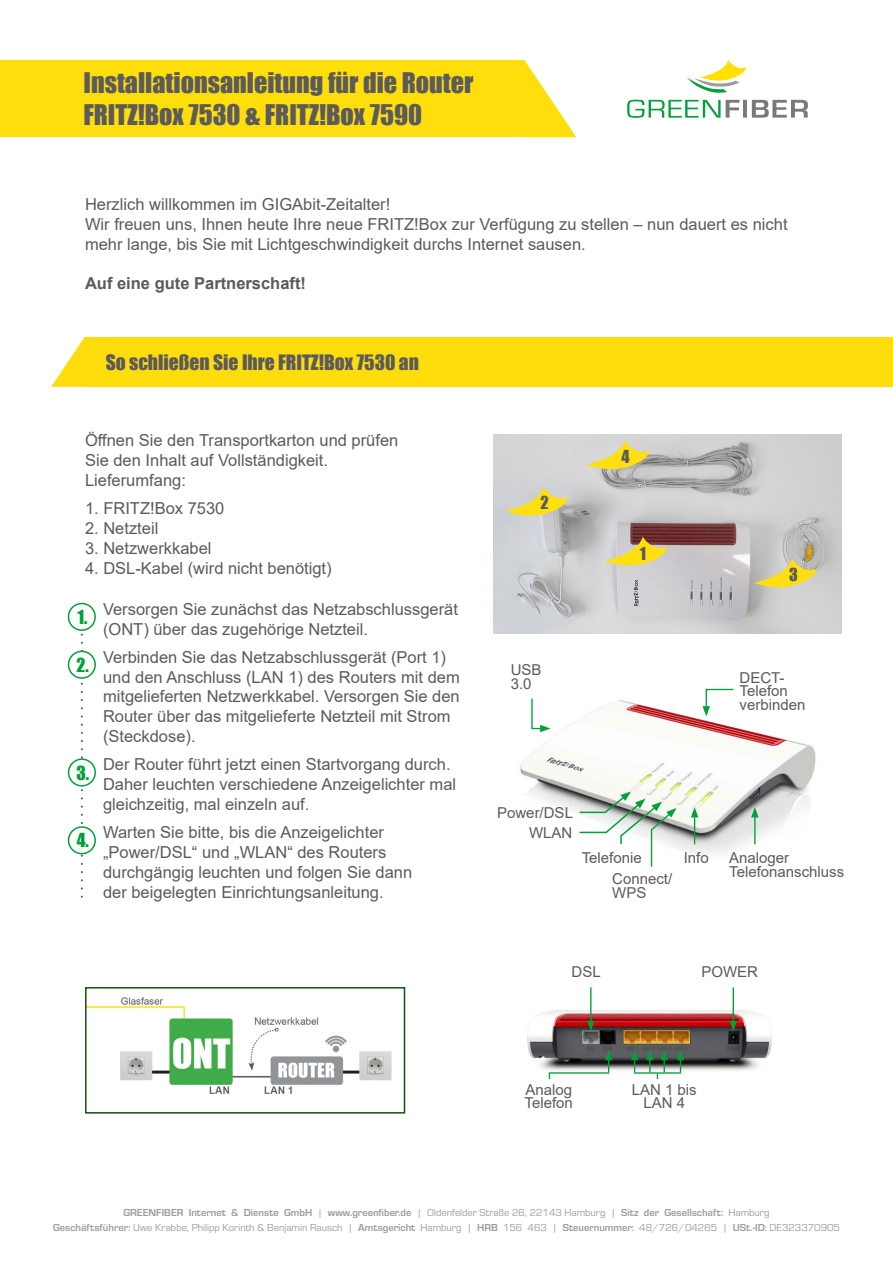
<style>
.page{position:relative;width:893px;height:1263px;background:#fff}
.page>*{position:absolute;margin:0;border:0;box-sizing:border-box;transform-origin:0 0}
.t1{font:26.1px/31.3px "Impact";color:#5c5b5b}
.t2{font:19.5px "Impact";color:#5c5b5b}
.t3{font:17.85px "Impact";color:#00a139}
.t4{font:16.5px/19.8px "Arial";color:#5c5b5b}
.t5{font:700 16.5px "Arial";color:#5c5b5b}
.t6{font:16.5px "Impact";color:#5c5b5b}
.t7{font:15px/13.5px "Arial";color:#5c5b5b}
.t8{font:10.5px/15px "Eurostile";color:#9c9d9d;text-align:center}
.s1{font-weight:700}
</style>
<div class="page">
<div style="left:0;top:60px;width:525px;height:77px;background:#ffde0c"></div>
<svg style="left:525px;top:61px;width:51px;height:76px"></svg>
<svg style="left:687px;top:60px;width:59px;height:33px"></svg>
<svg style="left:627px;top:100px;width:181px;height:18px"></svg>
<div style="left:85px;top:337px;width:808px;height:50px;background:#ffdd0d"></div>
<svg style="left:51px;top:337px;width:34px;height:50px"></svg>
<img style="left:493px;top:434px;width:349px;height:199px">
<svg style="left:605px;top:536px;width:62px;height:30px;background:#d3bd6c"></svg>
<svg style="left:505px;top:487px;width:63px;height:29px;background:#dfd380"></svg>
<svg style="left:587px;top:440px;width:62px;height:30px;background:#e1d481"></svg>
<svg style="left:754px;top:558px;width:63px;height:30px;background:#dacd79"></svg>
<img style="left:88px;top:997px;width:304px;height:97px">
<div style="left:85px;top:987px;width:320px;height:126px;border:2px solid #125113"></div>
<img style="left:520px;top:700px;width:296px;height:154px">
<svg style="left:702px;top:688px;width:33px;height:28px"></svg>
<svg style="left:531px;top:698px;width:19px;height:34px"></svg>
<svg style="left:751px;top:807px;width:8px;height:37px"></svg>
<svg style="left:578px;top:791px;width:98px;height:76px"></svg>
<svg style="left:691px;top:807px;width:7px;height:37px"></svg>
<img style="left:527px;top:992px;width:245px;height:88px">
<hr style="left:590px;top:987px;width:1px;height:36px;background:#00a139">
<svg style="left:587px;top:1021px;width:8px;height:10px"></svg>
<hr style="left:733px;top:987px;width:1px;height:36px;background:#00a139">
<svg style="left:729px;top:1021px;width:8px;height:10px"></svg>
<svg style="left:631px;top:1050px;width:7px;height:22px"></svg>
<svg style="left:677px;top:1050px;width:7px;height:22px"></svg>
<hr style="left:634px;top:1072px;width:47px;height:2px;background:#00a139">
<svg style="left:646px;top:1050px;width:22px;height:29px"></svg>
<svg style="left:605px;top:1050px;width:7px;height:22px"></svg>
<hr style="left:549px;top:1072px;width:60px;height:2px;background:#00a139">
<svg style="left:81px;top:633px;width:2px;height:265px"></svg>
<div style="left:68px;top:603px;width:28px;height:28px;border:2px solid #00a139;border-radius:50%"></div>
<div style="left:69px;top:651px;width:26px;height:27px;background:#fff;border-radius:50%"></div>
<div style="left:68px;top:651px;width:28px;height:28px;border:2px solid #00a139;border-radius:50%"></div>
<div style="left:69px;top:759px;width:26px;height:27px;background:#fff;border-radius:50%"></div>
<div style="left:68px;top:758px;width:28px;height:28px;border:2px solid #00a139;border-radius:50%"></div>
<div style="left:69px;top:827px;width:26px;height:27px;background:#fff;border-radius:50%"></div>
<div style="left:68px;top:826px;width:28px;height:28px;border:2px solid #00a139;border-radius:50%"></div>
<h1 class="t1" style="left:84px;top:67px;width:392px">Installationsanleitung für die Router<br>FRITZ!Box 7530 &amp; FRITZ!Box 7590</h1>
<p class="t4" style="left:85px;top:194px;width:704px">Herzlich willkommen im GIGAbit-Zeitalter!<br>Wir freuen uns, Ihnen heute Ihre neue FRITZ!Box zur Verfügung zu stellen – nun dauert es nicht mehr lange, bis Sie mit Lichtgeschwindigkeit durchs Internet sausen.</p>
<p class="t5" style="left:85px;top:272px;width:222px">Auf eine gute Partnerschaft!</p>
<p class="t2" style="left:106px;top:347px;width:315px">So schließen Sie Ihre FRITZ!Box 7530 an</p>
<p class="t4" style="left:85px;top:431px;width:315px">Öffnen Sie den Transportkarton und prüfen<br>Sie den Inhalt auf Vollständigkeit.<br>Lieferumfang:</p>
<p class="t4" style="left:85px;top:498px;width:141px">1. FRITZ!Box 7530</p>
<p class="t4" style="left:85px;top:518px;width:75px">2. Netzteil</p>
<p class="t4" style="left:85px;top:538px;width:128px">3. Netzwerkkabel</p>
<p class="t4" style="left:85px;top:558px;width:248px">4. DSL-Kabel (wird nicht benötigt)</p>
<p class="t4" style="left:103px;top:599px;width:356px">Versorgen Sie zunächst das Netzabschlussgerät (ONT) über das zugehörige Netzteil.</p>
<p class="t4" style="left:103px;top:647px;width:358px">Verbinden Sie das Netzabschlussgerät (Port 1) und den Anschluss (LAN 1) des Routers mit dem mitgelieferten Netzwerkkabel. Versorgen Sie den Router über das mitgelieferte Netzteil mit Strom (Steckdose).</p>
<p class="t4" style="left:103px;top:754px;width:355px">Der Router führt jetzt einen Startvorgang durch.<br>Daher leuchten verschiedene Anzeigelichter mal gleichzeitig, mal einzeln auf.</p>
<p class="t4" style="left:103px;top:822px;width:311px">Warten Sie bitte, bis die Anzeigelichter „Power/DSL“ und „WLAN“ des Routers durchgängig leuchten und folgen Sie dann der beigelegten Einrichtungsanleitung.</p>
<p class="t3" style="left:77px;top:603px;width:12px">1.</p>
<p class="t3" style="left:76px;top:651px;width:14px">2.</p>
<p class="t3" style="left:76px;top:759px;width:14px">3.</p>
<p class="t3" style="left:77px;top:826px;width:14px">4.</p>
<p class="t6" style="left:540px;top:490px;width:10px">2</p>
<p class="t6" style="left:621px;top:444px;width:10px">4</p>
<p class="t6" style="left:640px;top:541px;width:8px">1</p>
<p class="t6" style="left:789px;top:562px;width:10px">3</p>
<p class="t7" style="left:511px;top:663px;width:32px">USB<br>3.0</p>
<p class="t7" style="left:740px;top:671px;width:67px">DECT-<br>Telefon verbinden</p>
<p class="t7" style="left:497px;top:802px;width:77px;line-height:20px;text-align:right">Power/DSL<br>WLAN</p>
<p class="t7" style="left:582px;top:851px;width:62px">Telefonie</p>
<p class="t7" style="left:684px;top:851px;width:27px">Info</p>
<p class="t7" style="left:729px;top:851px;width:117px">Analoger<br>Telefonanschluss</p>
<p class="t7" style="left:612px;top:872px;width:62px">Connect/<br>WPS</p>
<p class="t7" style="left:572px;top:965px;width:31px">DSL</p>
<p class="t7" style="left:701px;top:965px;width:58px">POWER</p>
<p class="t7" style="left:525px;top:1082px;width:50px">Analog<br>Telefon</p>
<p class="t7" style="left:632px;top:1082px;width:67px;text-align:center">LAN 1 bis<br>LAN 4</p>
<p class="t8" style="left:53px;top:1204px;width:788px"><span class="s1">GREENFIBER Internet &amp; Dienste GmbH</span> | <span class="s1">www.greenfiber.de</span> | Oldenfelder Straße 26, 22143 Hamburg | <span class="s1">Sitz der Gesellschaft:</span> Hamburg<br><span class="s1">Geschäftsführer:</span> Uwe Krabbe, Philipp Korinth &amp; Benjamin Rausch | <span class="s1">Amtsgericht</span> Hamburg | <span class="s1">HRB</span> 156 463 | <span class="s1">Steuernummer:</span> 48/726/04265 | <span class="s1">USt.-ID:</span> DE323370905</p>
</div>
